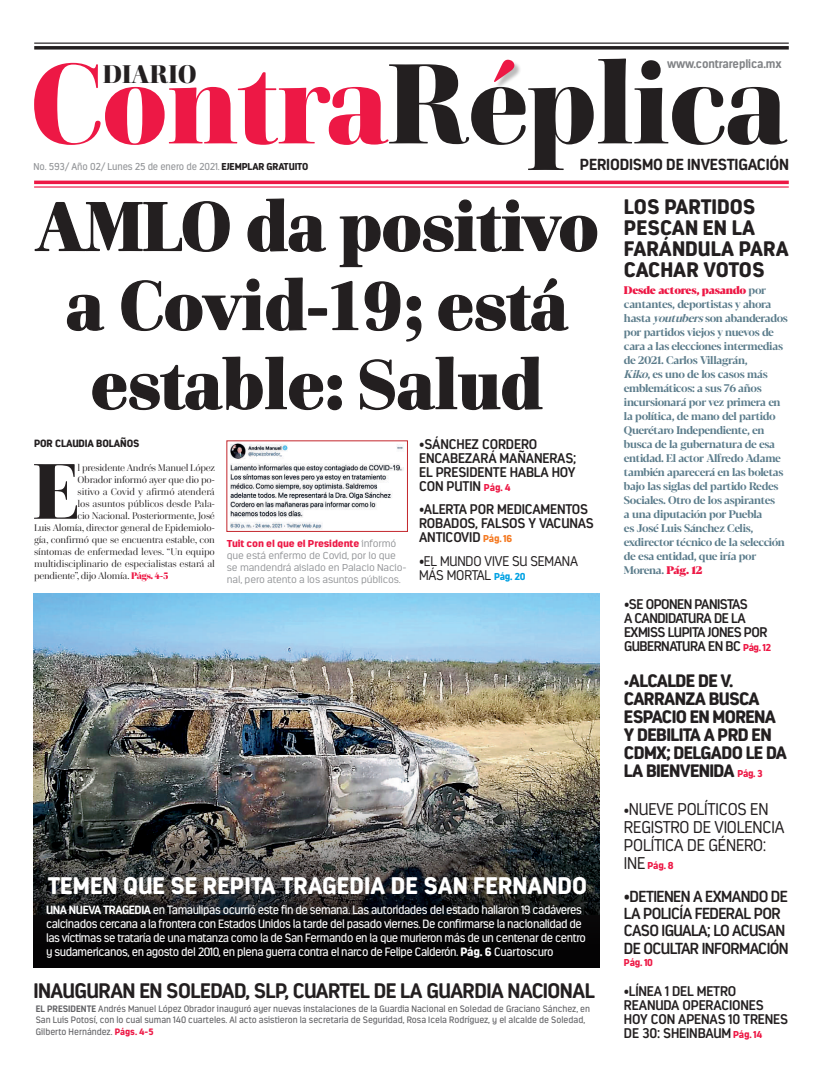
<style>
.page{position:relative;width:823px;height:1078px;background:#fff}
.page>*{position:absolute;margin:0;border:0;box-sizing:border-box;transform-origin:0 0}
.t1{font:900 114.1px "Cardillac";letter-spacing:-.01em;color:#231f20}
.t2{font:900 78.9px "Cardillac";color:#231f20}
.t3{font:900 69px/79px "Cardillac";letter-spacing:-.005em;color:#231f20;text-align:center}
.t4{font:900 25.6px "Cardillac";letter-spacing:-.005em;color:#231f20}
.t5{font:900 24px "Estandar Rd";color:#fff}
.t6{font:700 21px "Estandar Rd";letter-spacing:-.025em;color:#231f20}
.t7{font:900 21px/21px "Estandar Rd";color:#231f20}
.t8{font:900 18px/18px "Estandar Rd";letter-spacing:-.035em;color:#231f20}
.t9{font:300 17px/18px "Estandar Rd";letter-spacing:-.01em;color:#231f20}
.t10{font:600 16px/17px "Estandar Rd";letter-spacing:-.035em;color:#231f20}
.t11{font:700 16px "Estandar Rd";letter-spacing:-.01em;color:#231f20}
.t12{font:600 14px/14px "Estandar Rd";letter-spacing:-.01em;color:#231f20}
.t13{font:600 14px/14px "Estandar Rd";letter-spacing:-.035em;color:#231f20}
.t14{font:300 14px/14px "Estandar Rd";letter-spacing:-.01em;color:#231f20}
.t15{font:12px/14px "Estandar Rd";letter-spacing:-.035em;color:#fff}
.t16{font:700 12px "Estandar Rd";letter-spacing:-.01em;color:#808285}
.t17{font:700 11px/14px "Blacker Display";letter-spacing:-.03em;color:#5b7c8b}
.t18{font:900 10.5px "Estandar Rd";letter-spacing:-.01em;color:#231f20}
.t19{font:300 10px/12px "Estandar Rd";letter-spacing:-.01em;color:#939598;scale:1.09 1}
.t20{font:10px "Estandar Rd";letter-spacing:-.01em;color:#939598}
.t21{font:900 10px "Estandar Rd";letter-spacing:-.02em;color:#ed1845}
.t22{font:9.6px "Cardillac";letter-spacing:-.025em;color:#231f20}
.t23{font:9.3px/11px "Estandar Rd";color:#636366}
.s1{color:#ed1845}
.s2{font-weight:800;color:#ed1845}
.s3{font-style:italic}
.s4{font-weight:900;color:#231f20}
.s5{font-weight:400;font-size:13px}
.s6{font-weight:900;font-size:10px;color:#ed1845}
.s7{font-weight:900;color:#ed1845}
.s8{font-weight:300;font-size:13px}
.s9{font-weight:900;font-size:10px;color:#f47921}
.s10{font-size:13px}
.s11{font-weight:900;font-size:10px;color:#00a1e3}
.s12{font-size:10px;color:#ed1845}
.s13{font-weight:700}
.s14{font-weight:900}
.s15{font-weight:300;font-size:17px;color:#231f20}
.s16{font-weight:400;font-size:15px}
</style>
<div class="page">
<svg style="left:34px;top:180px;width:754px;height:4px;fill:#ed1845"></svg>
<hr style="left:34px;top:186px;width:754px;height:1px;background:#ed1845">
<div style="left:495px;top:61px;width:26px;height:28px;background:#231f20;opacity:.3"></div>
<svg style="left:494px;top:60px;width:20px;height:22px"></svg>
<hr style="left:34px;top:43px;width:754px;height:1px;background:#231f20">
<svg style="left:34px;top:46px;width:754px;height:4px"></svg>
<img style="left:33px;top:594px;width:566px;height:128px">
<img style="left:33px;top:722px;width:566px;height:245px">
<svg style="left:34px;top:201px;width:196px;height:51px"></svg>
<svg style="left:247px;top:198px;width:79px;height:54px"></svg>
<svg style="left:339px;top:199px;width:258px;height:69px"></svg>
<svg style="left:66px;top:294px;width:39px;height:37px"></svg>
<svg style="left:121px;top:277px;width:301px;height:65px"></svg>
<svg style="left:438px;top:278px;width:131px;height:53px"></svg>
<svg style="left:92px;top:356px;width:250px;height:55px"></svg>
<svg style="left:359px;top:356px;width:184px;height:54px"></svg>
<img style="left:230px;top:443px;width:174px;height:87px">
<div style="left:226px;top:440px;width:182px;height:92px;border:1px solid #c3262c"></div>
<h1 class="t1" style="left:30px;top:30px;width:758px"><span class="s1">Contra</span>Replica</h1>
<h3 class="t7" style="left:623px;top:196px;width:166px">LOS PARTIDOS<br>PESCAN EN LA<br>FARÁNDULA PARA<br>CACHAR VOTOS</h3>
<p class="t17" style="left:623px;top:284px;width:165px"><span class="s2">Desde actores, pasando</span> por cantantes, deportistas y ahora hasta <span class="s3">youtubers</span>son abanderados por partidos viejos y nuevos de cara a las elecciones intermedias de 2021. Carlos Villagrán,<br><span class="s3">Kiko</span>, es uno de los casos más emblemáticos: a sus 76 años incursionará por vez primera en la política, de mano del partido<br>Querétaro Independiente, en busca de la gubernatura de esa entidad. El actor Alfredo Adame también aparecerá en las boletas bajo las siglas del partido Redes<br>Sociales. Otro de los aspirantes<br>a una diputación por Puebla<br>es José Luis Sánchez Celis, exdirector técnico de la selección de esa entidad, que iría por<br>Morena. <span class="s2">Pág. 12</span></p>
<p class="t16" style="left:666px;top:56px;width:116px">www.contrareplica.mx</p>
<h3 class="t4" style="left:103px;top:57px;width:95px">DIARIO</h3>
<h3 class="t11" style="left:579px;top:155px;width:211px">PERIODISMO DE INVESTIGACIÓN</h3>
<p class="t20" style="left:34px;top:160px;width:276px">No. 593/ Año 02/ Lunes 25 de enero de 2021. <span class="s4">EJEMPLAR GRATUITO</span></p>
<h3 class="t3" style="left:35px;top:187px;width:565px">AMLO da positivo a Covid-19; está estable: Salud</h3>
<p class="t18" style="left:34px;top:436px;width:107px">POR CLAUDIA BOLAÑOS</p>
<h2 class="t2" style="left:33px;top:440px;width:48px">E</h2>
<p class="t22" style="left:78px;top:461px;width:139px">l presidente Andrés Manuel López</p>
<p class="t12" style="left:419px;top:437px;width:159px"><span class="s5">•</span>SÁNCHEZ CORDERO<br>ENCABEZARÁ MAÑANERAS;<br>EL PRESIDENTE HABLA HOY<br>CON PUTIN <span class="s6">Pág. 4</span></p>
<p class="t22" style="left:78px;top:473px;width:139px">Obrador informó ayer que dio po-</p>
<p class="t22" style="left:78px;top:485px;width:139px">sitivo a Covid y afirmó atenderá</p>
<p class="t22" style="left:78px;top:497px;width:139px">los asuntos públicos desde Pala-</p>
<p class="t22" style="left:78px;top:509px;width:139px">cio Nacional. Posteriormente, José</p>
<p class="t22" style="left:34px;top:521px;width:182px">Luis Alomía, director general de Epidemiolo-</p>
<p class="t22" style="left:34px;top:533px;width:182px">gía, confirmó que se encuentra estable, con</p>
<p class="t22" style="left:34px;top:545px;width:182px">síntomas de enfermedad leves. “Un equipo</p>
<p class="t22" style="left:34px;top:557px;width:182px">multidisciplinario de especialistas estará al</p>
<p class="t22" style="left:34px;top:569px;width:136px">pendiente”, dijo Alomía. <span class="s7">Págs. 4-5</span></p>
<p class="t12" style="left:419px;top:502px;width:176px"><span class="s8">•</span>ALERTA POR MEDICAMENTOS<br>ROBADOS, FALSOS Y VACUNAS<br>ANTICOVID <span class="s9">Pág. 16</span></p>
<p class="t19" style="left:227px;top:537px;width:166px"><span class="s7">Tuit con el que el Presidente</span> informó que está enfermo de Covid, por lo que se mandendrá aislado en Palacio Nacio&shy;nal, pero atento a los asuntos públicos.</p>
<p class="t14" style="left:419px;top:554px;width:160px"><span class="s10">•</span>EL MUNDO VIVE SU SEMANA<br>MÁS MORTAL <span class="s11">Pág. 20</span></p>
<p class="t13" style="left:623px;top:596px;width:148px"><span class="s5">•</span>SE OPONEN PANISTAS<br>A CANDIDATURA DE LA<br>EXMISS LUPITA JONES POR<br>GUBERNATURA EN BC <span class="s6">Pág. 12</span></p>
<h3 class="t8" style="left:623px;top:671px;width:164px"><span class="s5">•</span>ALCALDE DE V.<br>CARRANZA BUSCA<br>ESPACIO EN MORENA<br>Y DEBILITA A PRD EN<br>CDMX; DELGADO LE DA<br>LA BIENVENIDA <span class="s12">Pág. 3</span></h3>
<h3 class="t5" style="left:48px;top:870px;width:540px">TEMEN QUE SE REPITA TRAGEDIA DE SAN FERNANDO</h3>
<p class="t15" style="left:46px;top:902px;width:541px"><span class="s13">UNA NUEVA TRAGEDIA</span> en Tamaulipas ocurrió este fin de semana. Las autoridades del estado hallaron 19 cadáveres calcinados cercana a la frontera con Estados Unidos la tarde del pasado viernes. De confirmarse la nacionalidad de las víctimas se trataría de una matanza como la de San Fermando en la que murieron más de un centenar de centro y sudamericanos, en agosto del 2010, en plena guerra contra el narco de Felipe Calderón. <span class="s14">Pág. 6</span> Cuartoscuro</p>
<h3 class="t6" style="left:33px;top:977px;width:562px">INAUGURAN EN SOLEDAD, SLP, CUARTEL DE LA GUARDIA NACIONAL</h3>
<p class="t23" style="left:36px;top:1003px;width:555px"><span class="s13">EL PRESIDENTE</span> Andrés Manuel López Obrador inauguró ayer nuevas instalaciones de la Guardia Nacional en Soledad de Graciano Sánchez, en<br>San Luis Potosí, con lo cual suman 140 cuarteles. Al acto asistieron la secretaria de Seguridad, Rosa Icela Rodríguez, y el alcalde de Soledad,</p>
<p class="t23" style="left:36px;top:1026px;width:119px">Gilberto Hernández. <span class="s7">Págs. 4-5</span></p>
<h3 class="t9" style="left:623px;top:800px;width:162px"><span class="s5">•</span>NUEVE POLÍTICOS EN<br>REGISTRO DE VIOLENCIA<br>POLÍTICA DE GÉNERO:</h3>
<p class="t21" style="left:623px;top:859px;width:51px"><span class="s15">INE</span> Pág. 8</p>
<h3 class="t10" style="left:623px;top:888px;width:166px"><span class="s16">•</span>DETIENEN A EXMANDO DE<br>LA POLICÍA FEDERAL POR<br>CASO IGUALA; LO ACUSAN<br>DE OCULTAR INFORMACIÓN</h3>
<p class="t21" style="left:623px;top:955px;width:31px">Pág. 10</p>
<p class="t12" style="left:623px;top:983px;width:166px"><span class="s5">•</span>LÍNEA 1 DEL METRO<br>REANUDA OPERACIONES<br>HOY CON APENAS 10 TRENES<br>DE 30: SHEINBAUM <span class="s6">Pág. 14</span></p>
</div>
